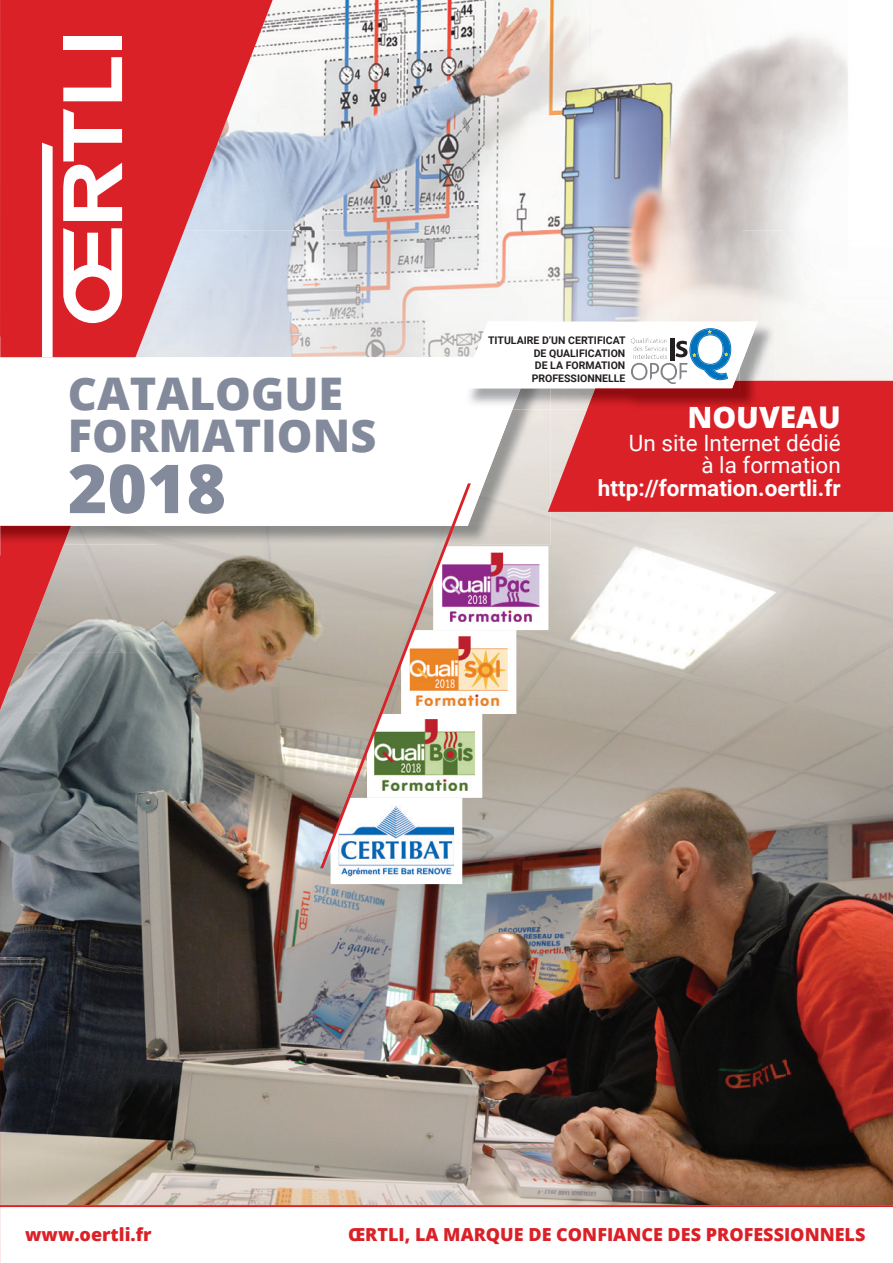
<style>
.page{position:relative;width:893px;height:1263px;background:#fff}
.page>*{position:absolute;margin:0;border:0;box-sizing:border-box;transform-origin:0 0}
.t1{font:800 67.5px "Open Sans";color:#838a9b}
.t2{font:800 45px/42px "Open Sans";color:#838a9b}
.t3{font:800 30px "Open Sans";color:#fff}
.t4{font:22.5px/22.5px "Roboto";color:#fff;text-align:right}
.t5{font:700 22.5px "Roboto";color:#fff}
.t6{font:800 18px "Open Sans";color:#da2128}
.t7{font:700 10.5px/12.6px "Roboto";color:#231f20;text-align:justify}
</style>
<div class="page">
<img style="left:273px;top:0;width:575px;height:230px">
<img style="left:273px;top:545px;width:200px;height:107px">
<img style="left:473px;top:523px;width:315px;height:129px">
<img style="left:788px;top:523px;width:105px;height:682px">
<img style="left:0;top:652px;width:788px;height:553px">
<img style="left:273px;top:230px;width:266px;height:126px">
<img style="left:539px;top:230px;width:202px;height:91px">
<img style="left:273px;top:356px;width:189px;height:1px">
<img style="left:532px;top:410px;width:58px;height:113px">
<svg style="left:0;top:0;width:273px;height:710px;background:#c66b6e"></svg>
<svg style="left:63px;top:57px;width:59px;height:44px"></svg>
<div style="left:63px;top:36px;width:59px;height:14px;background:#fff"></div>
<svg style="left:63px;top:228px;width:59px;height:95px"></svg>
<svg style="left:63px;top:109px;width:59px;height:112px"></svg>
<svg style="left:42px;top:143px;width:11px;height:214px"></svg>
<svg style="left:331px;top:546px;width:217px;height:338px"></svg>
<img style="left:339px;top:868px;width:115px;height:9px">
<img style="left:71px;top:523px;width:479px;height:22px">
<img style="left:0;top:526px;width:71px;height:19px">
<svg style="left:0;top:357px;width:532px;height:169px"></svg>
<svg style="left:320px;top:483px;width:151px;height:385px"></svg>
<hr style="left:0;top:1205px;width:893px;height:2px;background:#da2128">
<hr style="left:0;top:731px;width:1px;height:532px;background:#da2128">
<div style="left:548px;top:381px;width:345px;height:131px;background:#da2128"></div>
<img style="left:758px;top:324px;width:18px;height:57px">
<img style="left:521px;top:388px;width:66px;height:22px">
<img style="left:465px;top:388px;width:56px;height:22px">
<img style="left:587px;top:381px;width:189px;height:29px">
<img style="left:690px;top:407px;width:86px;height:3px">
<img style="left:622px;top:388px;width:118px;height:3px">
<svg style="left:462px;top:321px;width:296px;height:67px"></svg>
<img style="left:631px;top:338px;width:36px;height:6px">
<h2 class="t2" style="left:68px;top:370px;width:310px">CATALOGUE<br>FORMATIONS</h2>
<h1 class="t1" style="left:68px;top:437px;width:160px">2018</h1>
<p class="t7" style="left:532px;top:334px;width:95px;text-indent:-44px">TITULAIRE D’UN CERTIFICAT DE QUALIFICATION DE LA FORMATION PROFESSIONNELLE</p>
<h3 class="t3" style="left:687px;top:395px;width:155px">NOUVEAU</h3>
<h3 class="t4" style="left:629px;top:431px;width:213px">Un site Internet dédié à la formation</h3>
<h3 class="t5" style="left:598px;top:472px;width:244px">http://formation.oertli.fr</h3>
<h3 class="t6" style="left:25px;top:1221px;width:128px">www.oertli.fr</h3>
<h3 class="t6" style="left:348px;top:1221px;width:519px">ŒRTLI, LA MARQUE DE CONFIANCE DES PROFESSIONNELS</h3>
</div>
